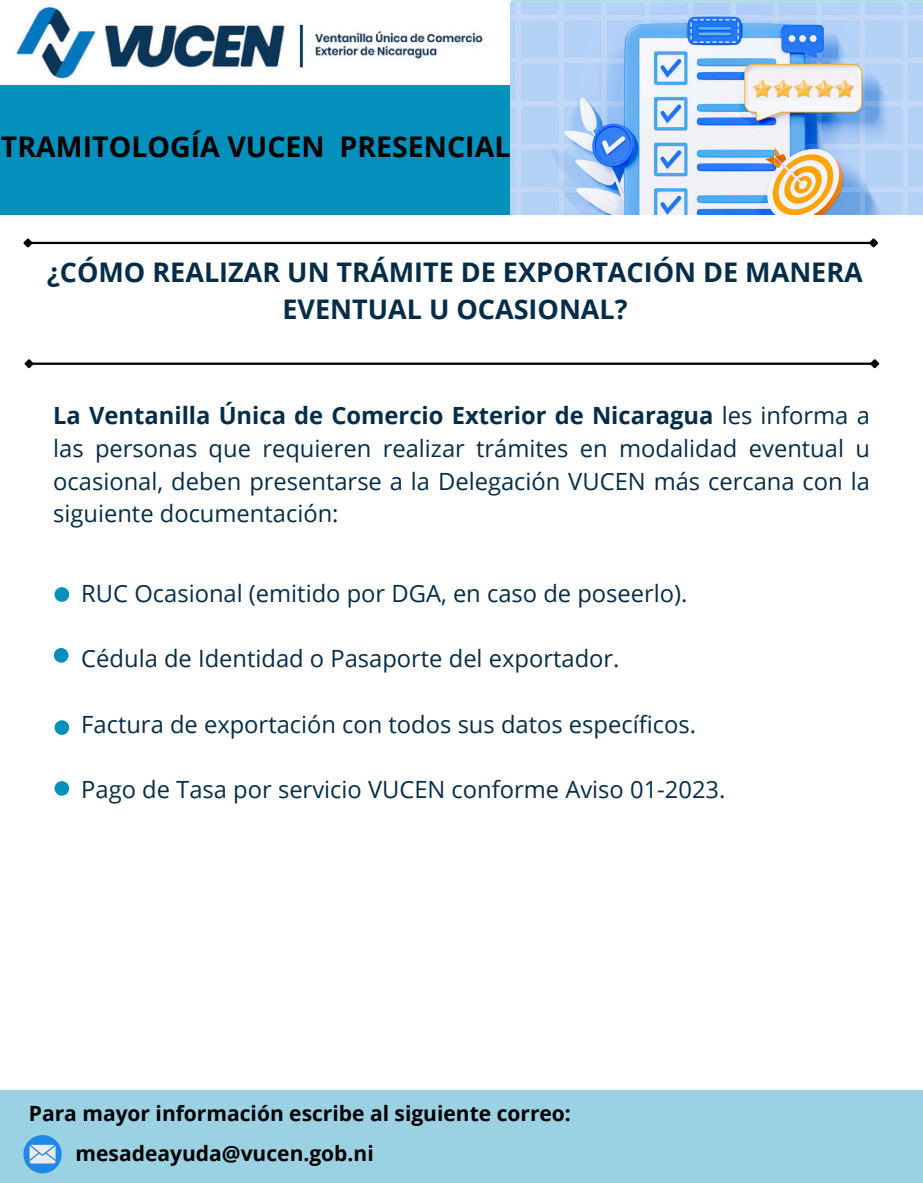
<style>
.page{position:relative;width:923px;height:1183px;background:#fff}
.page>*{position:absolute;margin:0;border:0;box-sizing:border-box;transform-origin:0 0}
.t1{font:700 28.5px "Open Sans";color:#000}
.t2{font:700 27px/37.2px "Open Sans";color:#062d48;text-align:center}
.t3{font:23.7px/32.7px "Open Sans";color:#062d48;text-align:justify}
.t4{font:700 21px "Open Sans";color:#000}
.s1{font-weight:700}
</style>
<div class="page">
<div style="left:0;top:0;width:922px;height:214px;background:#0490bc"></div>
<img style="left:0;top:0;width:511px;height:84px">
<hr style="left:31px;top:242px;width:839px;height:2px;background:#000">
<svg style="left:23px;top:238px;width:11px;height:10px"></svg>
<svg style="left:867px;top:238px;width:11px;height:10px"></svg>
<hr style="left:32px;top:362px;width:839px;height:3px;background:#000">
<svg style="left:24px;top:359px;width:12px;height:10px"></svg>
<svg style="left:868px;top:359px;width:12px;height:10px"></svg>
<div style="left:0;top:1090px;width:922px;height:92px;background:#9ad2e4"></div>
<svg style="left:23px;top:1135px;width:39px;height:38px"></svg>
<div style="left:54px;top:587px;width:15px;height:15px;background:#0490bc;border-radius:50%"></div>
<div style="left:54px;top:648px;width:15px;height:14px;background:#0490bc;border-radius:50%"></div>
<div style="left:54px;top:720px;width:15px;height:15px;background:#0490bc;border-radius:50%"></div>
<div style="left:54px;top:781px;width:15px;height:14px;background:#0490bc;border-radius:50%"></div>
<img style="left:510px;top:3px;width:412px;height:212px">
<h1 class="t1" style="left:1px;top:127px;width:511px">TRAMITOLOGÍA VUCEN PRESENCIAL</h1>
<p class="t2" style="left:47px;top:253px;width:817px">¿CÓMO REALIZAR UN TRÁMITE DE EXPORTACIÓN DE MANERA<br>EVENTUAL U OCASIONAL?</p>
<h1 class="t3" style="left:53px;top:399px;width:818px"><span class="s1">La Ventanilla Única de Comercio Exterior de Nicaragua</span> les informa a las personas que requieren realizar trámites en modalidad eventual u ocasional, deben presentarse a la Delegación VUCEN más cercana con la siguiente documentación:</h1>
<h2 class="t3" style="left:81px;top:576px;width:607px">RUC Ocasional (emitido por DGA, en caso de poseerlo).</h2>
<h2 class="t3" style="left:81px;top:641px;width:539px">Cédula de Identidad o Pasaporte del exportador.</h2>
<h2 class="t3" style="left:81px;top:707px;width:616px">Factura de exportación con todos sus datos específicos.</h2>
<p class="t3" style="left:81px;top:772px;width:645px">Pago de Tasa por servicio VUCEN conforme Aviso 01-2023.</p>
<h2 class="t4" style="left:29px;top:1098px;width:543px">Para mayor información escribe al siguiente correo:</h2>
<h2 class="t4" style="left:76px;top:1138px;width:300px">mesadeayuda@vucen.gob.ni</h2>
</div>
